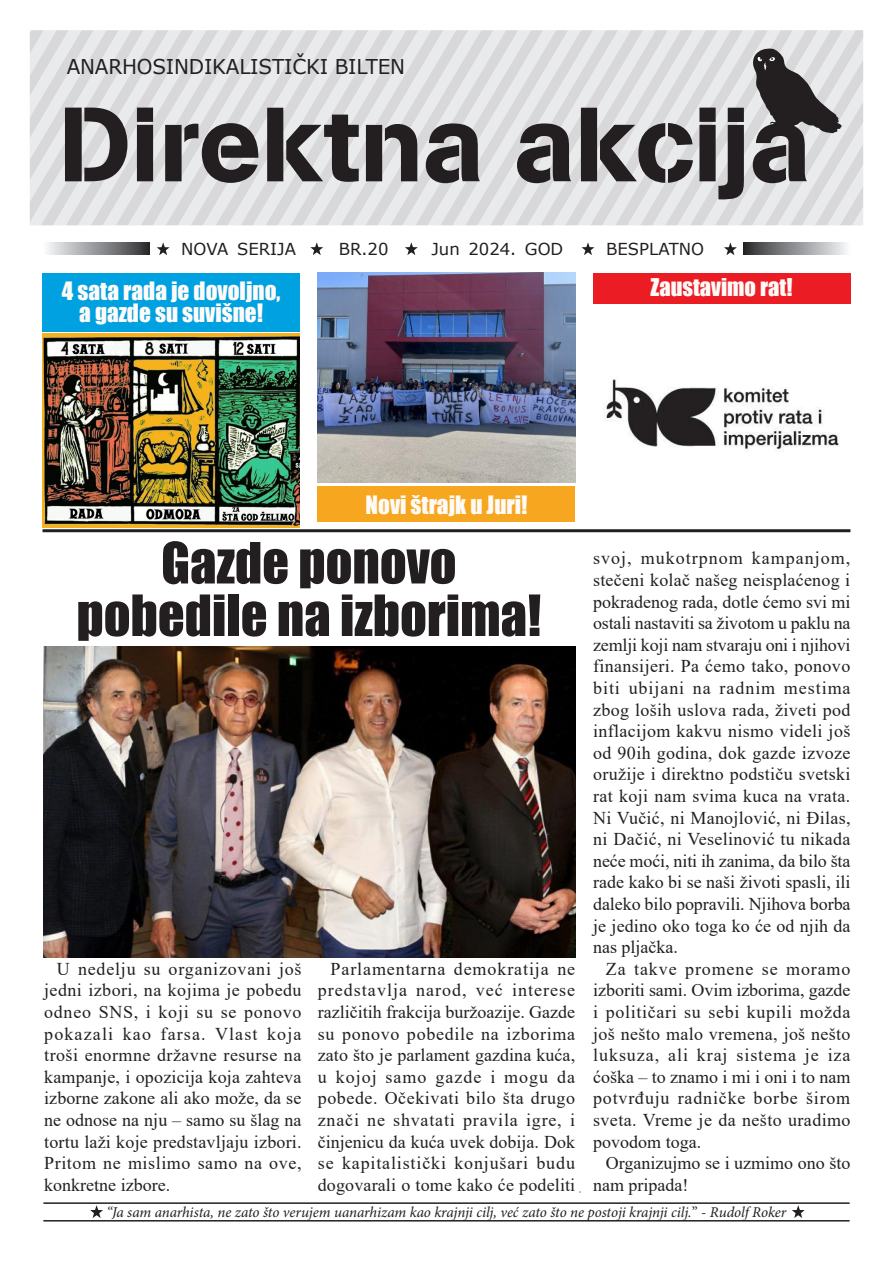
<style>
.page{position:relative;width:893px;height:1263px;background:#fff}
.page>*{position:absolute;margin:0;border:0;box-sizing:border-box;transform-origin:0 0}
.t1{font:104.25px "AG Book Stencil";color:#231f20}
.t2{font:52.5px "Impact";color:#231f20}
.t3{font:23.25px "Impact";color:#fefaf8}
.t4{font:22.5px "Impact";color:#fefaf8}
.t5{font:20.4px "MS Reference Sans Serif";letter-spacing:-.01em;color:#231f20}
.t6{font:18px/21.6px "Times New Roman";letter-spacing:.01em;color:#231f20;text-align:justify}
.t7{font:16.5px "MS Reference Sans Serif";color:#231f20}
.t8{font:italic 15px "Minion Pro";letter-spacing:-.01em;color:#231f20}
.s1{font-style:normal}
</style>
<div class="page">
<svg style="left:30px;top:30px;width:833px;height:195px;background:#dcdcde"></svg>
<svg style="left:48px;top:242px;width:102px;height:13px"></svg>
<svg style="left:743px;top:242px;width:103px;height:13px"></svg>
<hr style="left:43px;top:1220px;width:807px;height:1px;background:#231f20">
<hr style="left:43px;top:1202px;width:807px;height:2px;background:#231f20">
<div style="left:593px;top:273px;width:257px;height:31px;background:#eb1c24"></div>
<div style="left:318px;top:486px;width:257px;height:35px;background:#f7a71f"></div>
<div style="left:43px;top:273px;width:257px;height:59px;background:#00a1e1"></div>
<svg style="left:310px;top:242px;width:13px;height:13px"></svg>
<svg style="left:405px;top:242px;width:13px;height:13px"></svg>
<svg style="left:581px;top:242px;width:13px;height:13px"></svg>
<svg style="left:157px;top:242px;width:13px;height:13px"></svg>
<svg style="left:724px;top:242px;width:13px;height:13px"></svg>
<img style="left:43px;top:647px;width:532px;height:310px">
<hr style="left:43px;top:529px;width:807px;height:3px;background:#231f20">
<img style="left:43px;top:334px;width:257px;height:193px">
<img style="left:318px;top:273px;width:257px;height:210px">
<img style="left:604px;top:379px;width:235px;height:73px">
<svg style="left:90px;top:1205px;width:13px;height:13px"></svg>
<svg style="left:792px;top:1205px;width:13px;height:13px"></svg>
<p class="t5" style="left:67px;top:53px;width:340px">ANARHOSINDIKALISTIČKI BILTEN</p>
<h1 class="t1" style="left:59px;top:82px;width:753px">Direktna akcija</h1>
<p class="t7" style="left:181px;top:238px;width:116px">NOVA SERIJA</p>
<p class="t7" style="left:339px;top:238px;width:51px">BR.20</p>
<p class="t7" style="left:431px;top:238px;width:133px">Jun 2024. GOD</p>
<p class="t7" style="left:606px;top:238px;width:99px">BESPLATNO</p>
<p class="t3" style="left:62px;top:273px;width:220px">4 sata rada je dovoljno,</p>
<p class="t4" style="left:650px;top:269px;width:143px">Zaustavimo rat!</p>
<p class="t3" style="left:79px;top:295px;width:185px">a gazde su suvišne!</p>
<p class="t3" style="left:365px;top:487px;width:163px">Novi štrajk u Juri!</p>
<p class="t2" style="left:161px;top:522px;width:297px">Gazde ponovo</p>
<p class="t2" style="left:76px;top:575px;width:466px">pobedile na izborima!</p>
<p class="t6" style="left:44px;top:957px;width:259px;text-indent:13px">U nedelju su organizovani još jedni izbori, na kojima je pobedu odneo SNS, i koji su se ponovo pokazali kao farsa. Vlast koja troši enormne državne resurse na kampanje, i opozicija koja zahteva izborne zakone ali ako može, da se ne odnose na nju – samo su šlag na tortu laži koje predstavljaju izbori.<br>Pritom ne mislimo samo na ove, konkretne izbore.</p>
<p class="t6" style="left:318px;top:957px;width:259px;text-indent:13px">Parlamentarna demokratija ne predstavlja narod, već interese različitih frakcija buržoazije. Gazde su ponovo pobedile na izborima zato što je parlament gazdina kuća, u kojoj samo gazde i mogu da pobede. Očekivati bilo šta drugo znači ne shvatati pravila igre, i činjenicu da kuća uvek dobija. Dok se kapitalistički konjušari budu dogovarali o tome kako će podeliti</p>
<p class="t6" style="left:593px;top:547px;width:259px">svoj, mukotrpnom kampanjom, stečeni kolač našeg neisplaćenog i pokradenog rada, dotle ćemo svi mi ostali nastaviti sa životom u paklu na zemlji koji nam stvaraju oni i njihovi finansijeri. Pa ćemo tako, ponovo biti ubijani na radnim mestima zbog loših uslova rada, živeti pod inflacijom kakvu nismo videli još od 90ih godina, dok gazde izvoze oružije i direktno podstiču svetski rat koji nam svima kuca na vrata.<br>Ni Vučić, ni Manojlović, ni Đilas, ni Dačić, ni Veselinović tu nikada neće moći, niti ih zanima, da bilo šta rade kako bi se naši životi spasli, ili daleko bilo popravili. Njihova borba je jedino oko toga ko će od njih da nas pljačka.</p>
<p class="t6" style="left:593px;top:957px;width:259px;text-indent:13px">Za takve promene se moramo izboriti sami. Ovim izborima, gazde i političari su sebi kupili možda još nešto malo vremena, još nešto luksuza, ali kraj sistema je iza ćoška – to znamo i mi i oni i to nam potvrđuju radničke borbe širom sveta. Vreme je da nešto uradimo povodom toga.</p>
<p class="t6" style="left:593px;top:1152px;width:259px;text-indent:13px">Organizujmo se i uzmimo ono što nam pripada!</p>
<p class="t8" style="left:107px;top:1202px;width:681px">‘‘Ja sam anarhista, ne zato što verujem uanarhizam kao krajnji cilj, već zato što ne postoji krajnji cilj.<span class="s1">’’ -</span> Rudolf Roker</p>
</div>
